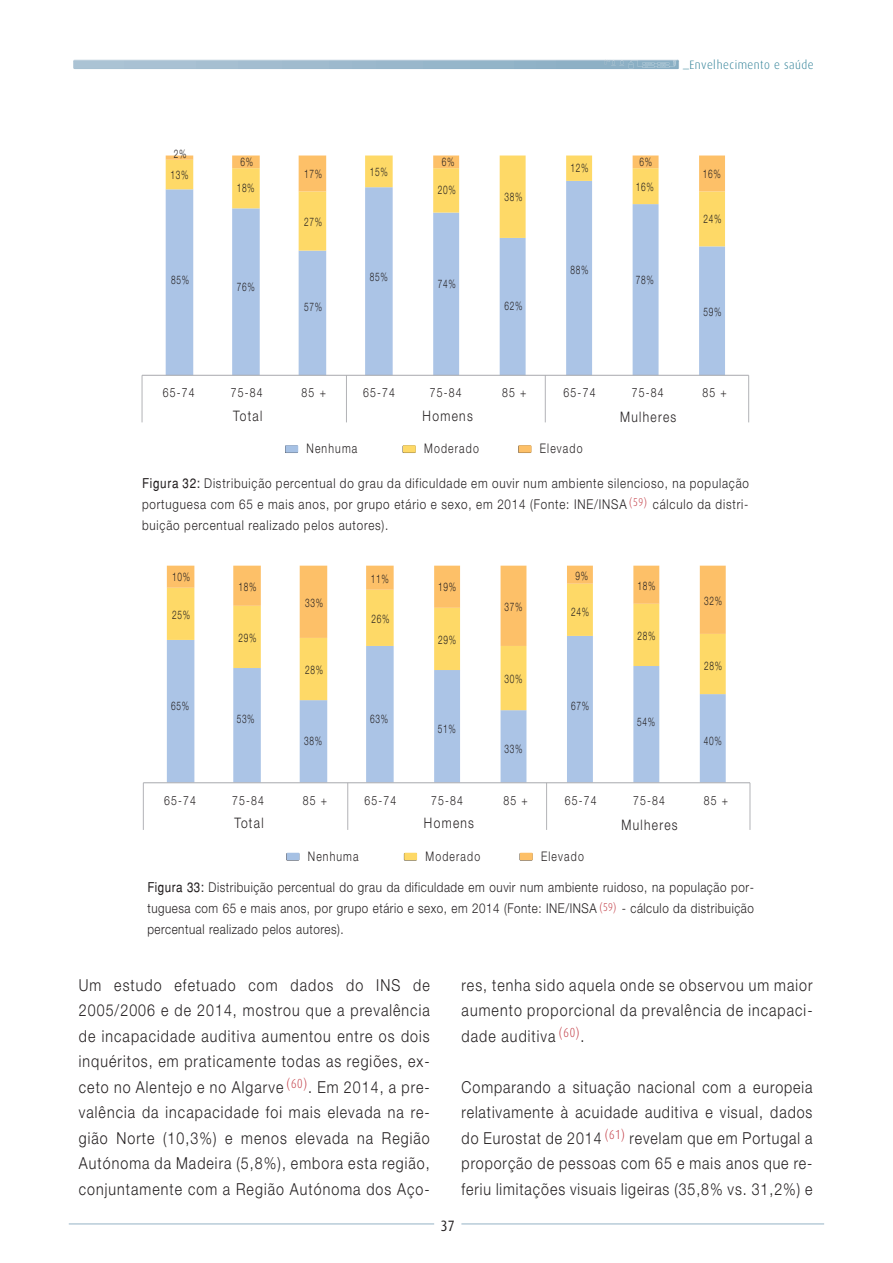
<style>
.page{position:relative;width:893px;height:1263px;background:#fff}
.page>*{position:absolute;margin:0;border:0;box-sizing:border-box;transform-origin:0 0}
.t1{font:300 16.5px/25.5px "Helvetica Neue";letter-spacing:.075em;color:#231f20;text-align:justify;scale:.86 1}
.t2{font:15px "Dax";color:#231f20;scale:.86 1}
.t3{font:300 14.4px "Helvetica Neue";letter-spacing:.11em;color:#231f20;scale:.83 1}
.t4{font:300 13.5px/21px "Helvetica Neue";letter-spacing:.05em;color:#231f20;text-align:justify;scale:.86 1}
.t5{font:300 13.2px "Helvetica Neue";letter-spacing:.11em;color:#231f20;scale:.79 1}
.t6{font:300 12.6px "Helvetica Neue";letter-spacing:.11em;color:#231f20;scale:.83 1}
.t7{font:300 12.15px "Dax";letter-spacing:.04em;color:#2a7d94;scale:.95 1}
.t8{font:300 11.85px/20.5px "Helvetica Neue";letter-spacing:.08em;color:#231f20;scale:.7 1}
.s1{font-family:"Helvetica";font-weight:400}
</style>
<div class="page">
<hr style="left:142px;top:375px;width:1px;height:47px;background:#b2b3b7">
<hr style="left:346px;top:375px;width:1px;height:47px;background:#b2b3b7">
<hr style="left:545px;top:375px;width:1px;height:47px;background:#b2b3b7">
<hr style="left:748px;top:375px;width:1px;height:47px;background:#b2b3b7">
<hr style="left:69px;top:1224px;width:365px;height:1px;background:#95b2c5">
<hr style="left:461px;top:1224px;width:363px;height:1px;background:#95b2c5">
<div style="left:403px;top:445px;width:13px;height:8px;background:#fed967"></div>
<div style="left:518px;top:445px;width:13px;height:8px;background:#fdc068"></div>
<div style="left:285px;top:445px;width:13px;height:8px;background:#a6c1e4"></div>
<svg style="left:166px;top:251px;width:559px;height:124px"></svg>
<svg style="left:166px;top:191px;width:559px;height:60px"></svg>
<svg style="left:166px;top:156px;width:559px;height:35px"></svg>
<hr style="left:142px;top:375px;width:607px;height:1px;background:#a8a9ad">
<svg style="left:167px;top:710px;width:559px;height:72px"></svg>
<svg style="left:167px;top:646px;width:559px;height:64px"></svg>
<svg style="left:167px;top:566px;width:559px;height:80px"></svg>
<hr style="left:143px;top:783px;width:1px;height:47px;background:#b2b3b7">
<hr style="left:347px;top:783px;width:1px;height:47px;background:#b2b3b7">
<hr style="left:546px;top:783px;width:1px;height:47px;background:#b2b3b7">
<hr style="left:750px;top:783px;width:1px;height:47px;background:#b2b3b7">
<div style="left:404px;top:853px;width:13px;height:7px;background:#fed967"></div>
<div style="left:520px;top:853px;width:13px;height:7px;background:#fdc068"></div>
<div style="left:287px;top:853px;width:12px;height:7px;background:#a6c1e4"></div>
<hr style="left:143px;top:782px;width:607px;height:1px;background:#a8a9ad">
<svg style="left:73px;top:60px;width:606px;height:9px"></svg>
<p class="t7" style="left:683px;top:58px;width:139px">_Envelhecimento e saúde</p>
<p class="t8" style="left:170px;top:143px;width:27px">2%<br>13%</p>
<p class="t8" style="left:241px;top:151px;width:20px">6%</p>
<p class="t8" style="left:304px;top:163px;width:27px">17%</p>
<p class="t8" style="left:370px;top:161px;width:27px">15%</p>
<p class="t8" style="left:442px;top:151px;width:20px">6%</p>
<p class="t8" style="left:639px;top:152px;width:20px">6%</p>
<p class="t8" style="left:570px;top:157px;width:27px">12%</p>
<p class="t8" style="left:703px;top:163px;width:27px">16%</p>
<p class="t8" style="left:237px;top:178px;width:27px">18%</p>
<p class="t8" style="left:438px;top:179px;width:27px">20%</p>
<p class="t8" style="left:505px;top:186px;width:27px">38%</p>
<p class="t8" style="left:636px;top:176px;width:27px">16%</p>
<p class="t8" style="left:304px;top:211px;width:27px">27%</p>
<p class="t8" style="left:703px;top:208px;width:27px">24%</p>
<p class="t8" style="left:171px;top:269px;width:27px">85%</p>
<p class="t8" style="left:237px;top:276px;width:27px">76%</p>
<p class="t8" style="left:370px;top:266px;width:27px">85%</p>
<p class="t8" style="left:438px;top:273px;width:27px">74%</p>
<p class="t8" style="left:570px;top:259px;width:27px">88%</p>
<p class="t8" style="left:636px;top:269px;width:27px">78%</p>
<p class="t8" style="left:304px;top:297px;width:27px">57%</p>
<p class="t8" style="left:505px;top:295px;width:27px">62%</p>
<p class="t8" style="left:704px;top:301px;width:27px">59%</p>
<p class="t6" style="left:163px;top:385px;width:40px">65-74</p>
<p class="t6" style="left:231px;top:385px;width:40px">75-84</p>
<p class="t6" style="left:302px;top:385px;width:31px">85 +</p>
<p class="t6" style="left:363px;top:385px;width:40px">65-74</p>
<p class="t6" style="left:430px;top:385px;width:40px">75-84</p>
<p class="t6" style="left:502px;top:385px;width:31px">85 +</p>
<p class="t6" style="left:564px;top:385px;width:40px">65-74</p>
<p class="t6" style="left:632px;top:385px;width:40px">75-84</p>
<p class="t6" style="left:702px;top:385px;width:31px">85 +</p>
<p class="t3" style="left:233px;top:407px;width:37px">Total</p>
<p class="t3" style="left:423px;top:407px;width:62px">Homens</p>
<p class="t3" style="left:620px;top:408px;width:69px">Mulheres</p>
<p class="t5" style="left:306px;top:441px;width:66px">Nenhuma</p>
<p class="t5" style="left:424px;top:441px;width:71px">Moderado</p>
<p class="t5" style="left:540px;top:441px;width:56px">Elevado</p>
<p class="t4" style="left:142px;top:472px;width:707px"><span class="s1">Figura 32:</span> Distribuição percentual do grau da dificuldade em ouvir num ambiente silencioso, na população portuguesa com 65 e mais anos, por grupo etário e sexo, em 2014 (Fonte: INE/INSA <sup>(59)</sup> cálculo da distri&shy;buição percentual realizado pelos autores).</p>
<p class="t8" style="left:172px;top:567px;width:27px">10%</p>
<p class="t8" style="left:239px;top:576px;width:27px">18%</p>
<p class="t8" style="left:371px;top:568px;width:27px">11%</p>
<p class="t8" style="left:438px;top:577px;width:27px">19%</p>
<p class="t8" style="left:575px;top:566px;width:20px">9%</p>
<p class="t8" style="left:638px;top:575px;width:27px">18%</p>
<p class="t8" style="left:172px;top:604px;width:27px">25%</p>
<p class="t8" style="left:305px;top:592px;width:27px">33%</p>
<p class="t8" style="left:372px;top:608px;width:27px">26%</p>
<p class="t8" style="left:505px;top:596px;width:27px">37%</p>
<p class="t8" style="left:571px;top:601px;width:27px">24%</p>
<p class="t8" style="left:704px;top:590px;width:27px">32%</p>
<p class="t8" style="left:239px;top:627px;width:27px">29%</p>
<p class="t8" style="left:438px;top:630px;width:27px">29%</p>
<p class="t8" style="left:638px;top:625px;width:27px">28%</p>
<p class="t8" style="left:305px;top:659px;width:27px">28%</p>
<p class="t8" style="left:505px;top:668px;width:27px">30%</p>
<p class="t8" style="left:704px;top:655px;width:27px">28%</p>
<p class="t8" style="left:171px;top:695px;width:27px">65%</p>
<p class="t8" style="left:571px;top:695px;width:27px">67%</p>
<p class="t8" style="left:237px;top:708px;width:27px">53%</p>
<p class="t8" style="left:370px;top:708px;width:27px">63%</p>
<p class="t8" style="left:438px;top:718px;width:27px">51%</p>
<p class="t8" style="left:637px;top:711px;width:27px">54%</p>
<p class="t8" style="left:304px;top:730px;width:27px">38%</p>
<p class="t8" style="left:505px;top:739px;width:27px">33%</p>
<p class="t8" style="left:704px;top:730px;width:27px">40%</p>
<p class="t6" style="left:164px;top:792px;width:40px">65-74</p>
<p class="t6" style="left:232px;top:792px;width:40px">75-84</p>
<p class="t6" style="left:303px;top:792px;width:31px">85 +</p>
<p class="t6" style="left:364px;top:792px;width:40px">65-74</p>
<p class="t6" style="left:431px;top:792px;width:40px">75-84</p>
<p class="t6" style="left:503px;top:792px;width:31px">85 +</p>
<p class="t6" style="left:565px;top:792px;width:40px">65-74</p>
<p class="t6" style="left:633px;top:792px;width:40px">75-84</p>
<p class="t6" style="left:704px;top:792px;width:31px">85 +</p>
<p class="t3" style="left:234px;top:814px;width:37px">Total</p>
<p class="t3" style="left:424px;top:814px;width:62px">Homens</p>
<p class="t3" style="left:621px;top:816px;width:69px">Mulheres</p>
<p class="t5" style="left:308px;top:848px;width:66px">Nenhuma</p>
<p class="t5" style="left:425px;top:848px;width:71px">Moderado</p>
<p class="t5" style="left:541px;top:848px;width:56px">Elevado</p>
<p class="t4" style="left:147px;top:877px;width:707px"><span class="s1">Figura 33:</span> Distribuição percentual do grau da dificuldade em ouvir num ambiente ruidoso, na população por&shy;tuguesa com 65 e mais anos, por grupo etário e sexo, em 2014 (Fonte: INE/INSA <sup>(59)</sup> - cálculo da distribuição percentual realizado pelos autores).</p>
<p class="t1" style="left:79px;top:971px;width:410px">Um estudo efetuado com dados do INS de 2005/2006 e de 2014, mostrou que a prevalência de incapacidade auditiva aumentou entre os dois inquéritos, em praticamente todas as regiões, ex&shy;ceto no Alentejo e no Algarve <sup>(60)</sup>. Em 2014, a pre&shy;valência da incapacidade foi mais elevada na re&shy;gião Norte (10,3%) e menos elevada na Região Autónoma da Madeira (5,8%), embora esta região, conjuntamente com a Região Autónoma dos Aço-</p>
<p class="t1" style="left:462px;top:971px;width:410px">res, tenha sido aquela onde se observou um maior aumento proporcional da prevalência de incapaci&shy;dade auditiva <sup>(60)</sup>.</p>
<p class="t1" style="left:462px;top:1073px;width:409px">Comparando a situação nacional com a europeia relativamente à acuidade auditiva e visual, dados do Eurostat de 2014 <sup>(61)</sup> revelam que em Portugal a proporção de pessoas com 65 e mais anos que re&shy;feriu limitações visuais ligeiras (35,8% vs. 31,2%) e</p>
<p class="t2" style="left:441px;top:1217px;width:18px">37</p>
</div>
